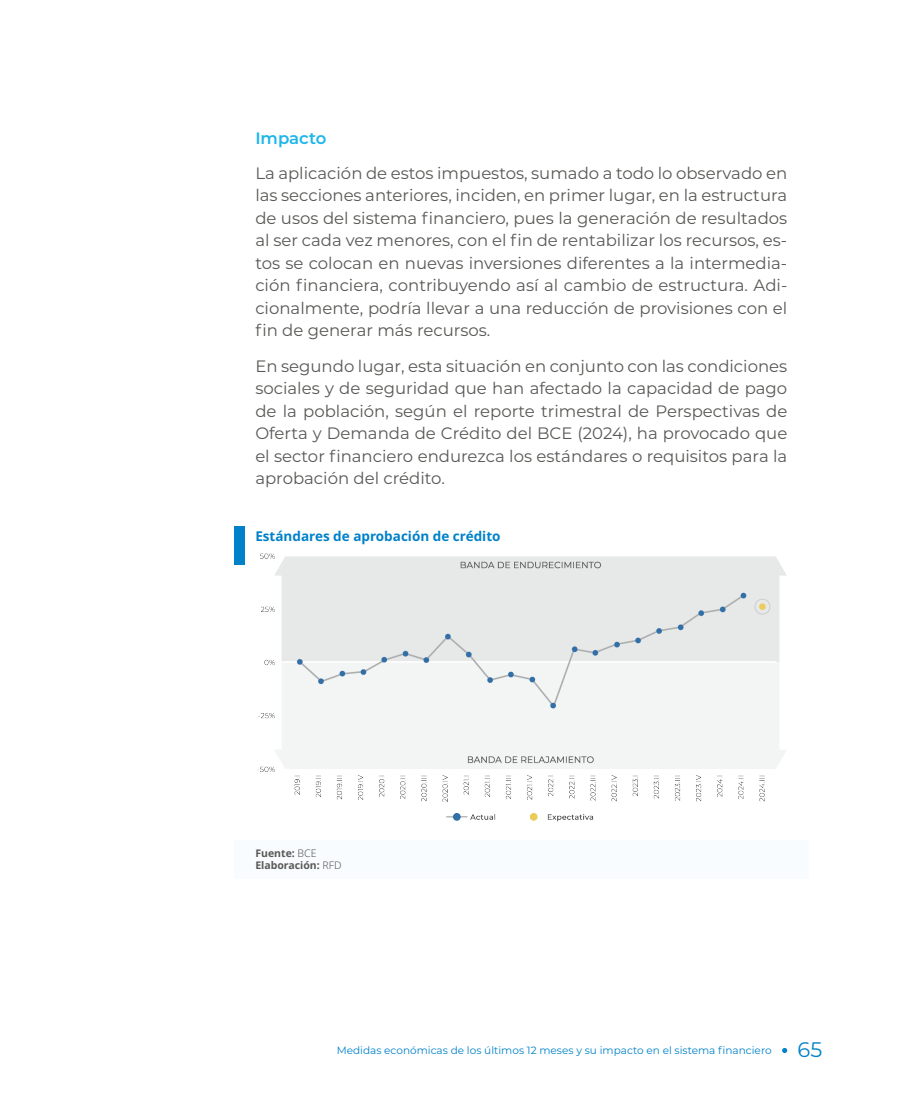
<style>
.page{position:relative;width:915px;height:1106px;background:#fff}
.page>*{position:absolute;margin:0;border:0;box-sizing:border-box;transform-origin:0 0}
.t1{font:16.5px/22.5px "Montserrat";color:#585856;text-align:justify}
.t2{font:600 16.5px "Montserrat";color:#1db6eb}
.t3{font:13.5px "Noto Sans";color:#0081c9}
.t4{font:10.5px "Montserrat";color:#0081c9}
.t5{font:10.5px/12px "Noto Sans";color:#585856}
.s1{font-size:21px}
</style>
<div class="page">
<div style="left:234px;top:840px;width:574px;height:38px;background:#f8fcfe"></div>
<div style="left:234px;top:527px;width:10px;height:38px;background:#0081c9"></div>
<svg style="left:782px;top:1047px;width:5px;height:6px"></svg>
<img style="left:257px;top:553px;width:530px;height:269px">
<p class="t2" style="left:255px;top:126px;width:72px">Impacto</p>
<p class="t1" style="left:255px;top:161px;width:533px">La aplicación de estos impuestos, sumado a todo lo observado en las secciones anteriores, inciden, en primer lugar, en la estructura de usos del sistema financiero, pues la generación de resultados al ser cada vez menores, con el fin de rentabilizar los recursos, es&shy;tos se colocan en nuevas inversiones diferentes a la intermedia&shy;ción financiera, contribuyendo así al cambio de estructura. Adi&shy;cionalmente, podría llevar a una reducción de provisiones con el fin de generar más recursos.</p>
<p class="t1" style="left:255px;top:354px;width:533px">En segundo lugar, esta situación en conjunto con las condiciones sociales y de seguridad que han afectado la capacidad de pago de la población, según el reporte trimestral de Perspectivas de Oferta y Demanda de Crédito del BCE (2024), ha provocado que el sector financiero endurezca los estándares o requisitos para la aprobación del crédito.</p>
<p class="t3" style="left:255px;top:527px;width:247px">Estándares de aprobación de crédito</p>
<p class="t5" style="left:255px;top:847px;width:88px">Fuente: BCE<br>Elaboración: RFD</p>
<p class="t4" style="left:336px;top:1043px;width:487px">Medidas económicas de los últimos 12 meses y su impacto en el sistema financiero <span class="s1">65</span></p>
</div>
